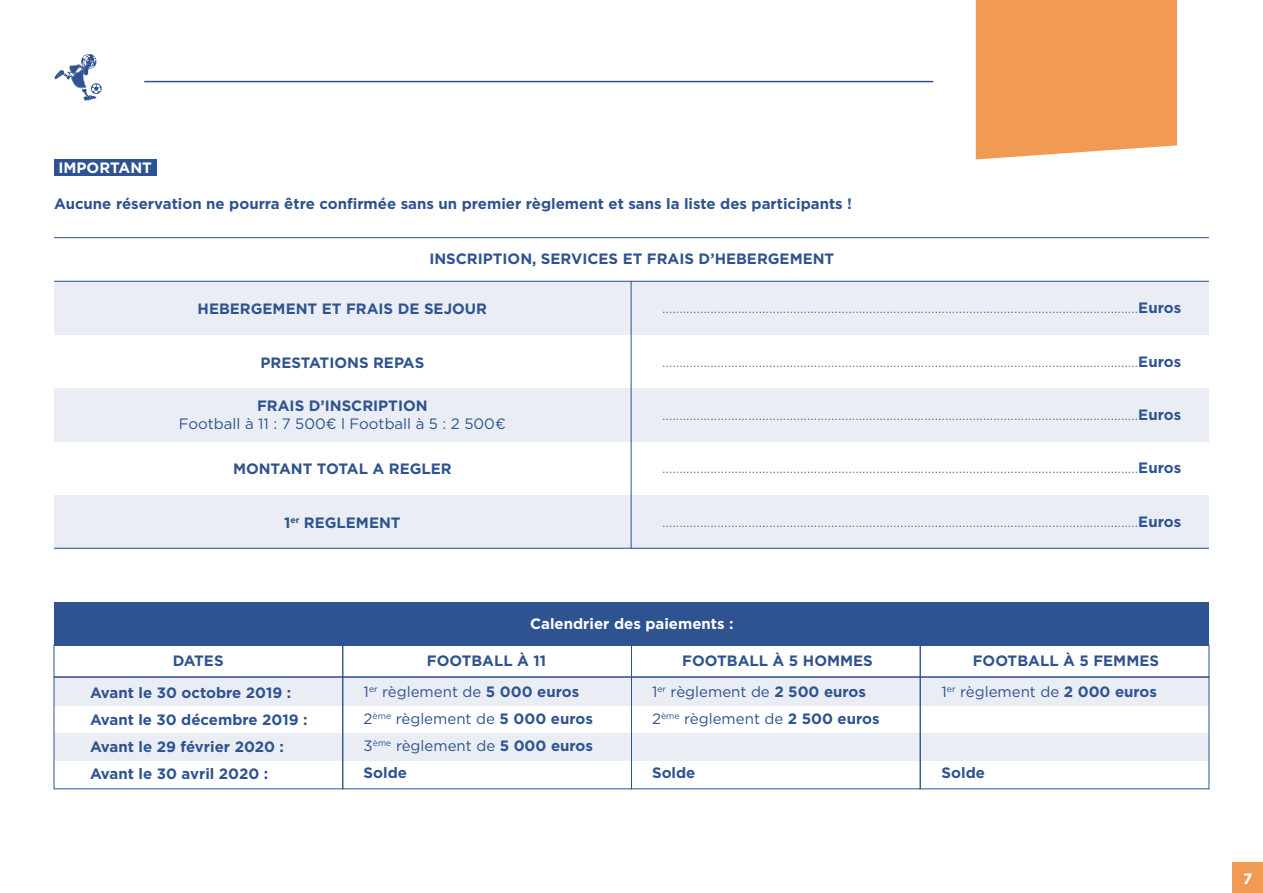
<style>
.page{position:relative;width:1263px;height:893px;background:#fff}
.page>*{position:absolute;margin:0;border:0;box-sizing:border-box;transform-origin:0 0}
.t1{font:300 15px "Gotham";color:#2f5390}
.t2{font:700 15px/27px "Gotham";color:#2f5390}
.t3{font:15px/27px "Gotham";color:#2f5390}
.t4{font:700 15px "Gotham";color:#fff}
.s1{font-weight:700}
</style>
<div class="page">
<div style="left:54px;top:603px;width:1155px;height:43px;background:#2f5390"></div>
<div style="left:342px;top:676px;width:290px;height:113px;border:1px solid #2f5390"></div>
<div style="left:631px;top:676px;width:290px;height:113px;border:1px solid #2f5390"></div>
<div style="left:920px;top:676px;width:289px;height:113px;border:1px solid #2f5390"></div>
<div style="left:54px;top:676px;width:289px;height:113px;border:1px solid #2f5390"></div>
<div style="left:976px;top:0;width:201px;height:159px;background:#f09a53"></div>
<svg style="left:54px;top:54px;width:48px;height:47px"></svg>
<hr style="left:144px;top:81px;width:789px;height:1px;background:#2f5390">
<div style="left:54px;top:160px;width:102px;height:16px;background:#2f5390"></div>
<hr style="left:54px;top:281px;width:1155px;height:1px;background:#2f5390">
<hr style="left:54px;top:237px;width:1155px;height:1px;background:#2f5390">
<hr style="left:631px;top:281px;width:1px;height:268px;background:#2f5390">
<div style="left:54px;top:282px;width:1155px;height:53px;background:#eaeef4"></div>
<div style="left:54px;top:389px;width:1155px;height:53px;background:#eaeef4"></div>
<div style="left:54px;top:495px;width:1155px;height:54px;background:#eaeef4"></div>
<div style="left:54px;top:678px;width:1155px;height:27px;background:#eaeef4"></div>
<div style="left:54px;top:733px;width:1155px;height:28px;background:#eaeef4"></div>
<div style="left:1233px;top:863px;width:30px;height:30px;background:#f09a53"></div>
<p class="t4" style="left:58px;top:158px;width:95px">IMPORTANT</p>
<p class="t2" style="left:54px;top:190px;width:800px">Aucune réservation ne pourra être confirmée sans un premier règlement et sans la liste des participants !</p>
<p class="t2" style="left:429px;top:245px;width:406px">INSCRIPTION, SERVICES ET FRAIS D’HEBERGEMENT</p>
<p class="t2" style="left:198px;top:295px;width:291px">HEBERGEMENT ET FRAIS DE SEJOUR</p>
<p class="t1" style="left:662px;top:298px;width:521px">..........................................................................................................................................<span class="s1">Euros</span></p>
<p class="t2" style="left:260px;top:349px;width:165px">PRESTATIONS REPAS</p>
<p class="t2" style="left:257px;top:392px;width:172px">FRAIS D’INSCRIPTION</p>
<p class="t3" style="left:179px;top:410px;width:328px">Football à 11 : 7 500€ l Football à 5 : 2 500€</p>
<p class="t2" style="left:233px;top:455px;width:220px">MONTANT TOTAL A REGLER</p>
<p class="t1" style="left:662px;top:352px;width:521px">..........................................................................................................................................<span class="s1">Euros</span></p>
<p class="t1" style="left:662px;top:405px;width:521px">..........................................................................................................................................<span class="s1">Euros</span></p>
<p class="t1" style="left:662px;top:458px;width:521px">..........................................................................................................................................<span class="s1">Euros</span></p>
<p class="t2" style="left:284px;top:509px;width:118px">1<sup>er</sup> REGLEMENT</p>
<p class="t1" style="left:662px;top:512px;width:521px">..........................................................................................................................................<span class="s1">Euros</span></p>
<p class="t4" style="left:530px;top:614px;width:205px">Calendrier des paiements :</p>
<p class="t2" style="left:173px;top:648px;width:52px">DATES</p>
<p class="t2" style="left:427px;top:648px;width:121px">FOOTBALL À 11</p>
<p class="t2" style="left:682px;top:648px;width:192px">FOOTBALL À 5 HOMMES</p>
<p class="t2" style="left:973px;top:648px;width:188px">FOOTBALL À 5 FEMMES</p>
<p class="t3" style="left:364px;top:678px;width:231px">1<sup>er</sup> règlement de <span class="s1">5 000 euros<br></span>2<sup>ème</sup> règlement de <span class="s1">5 000 euros<br></span>3<sup>ème</sup> règlement de <span class="s1">5 000 euros<br>Solde</span></p>
<p class="t3" style="left:941px;top:678px;width:217px">1<sup>er</sup> règlement de <span class="s1">2 000 euros</span></p>
<p class="t3" style="left:652px;top:678px;width:229px">1<sup>er</sup> règlement de <span class="s1">2 500 euros<br></span>2<sup>ème</sup> règlement de <span class="s1">2 500 euros</span></p>
<p class="t2" style="left:90px;top:679px;width:219px">Avant le 30 octobre 2019 :<br>Avant le 30 décembre 2019 :<br>Avant le 29 février 2020 :<br>Avant le 30 avril 2020 :</p>
<p class="t2" style="left:652px;top:759px;width:45px">Solde</p>
<p class="t2" style="left:941px;top:759px;width:45px">Solde</p>
<p class="t4" style="left:1243px;top:869px;width:11px">7</p>
</div>
